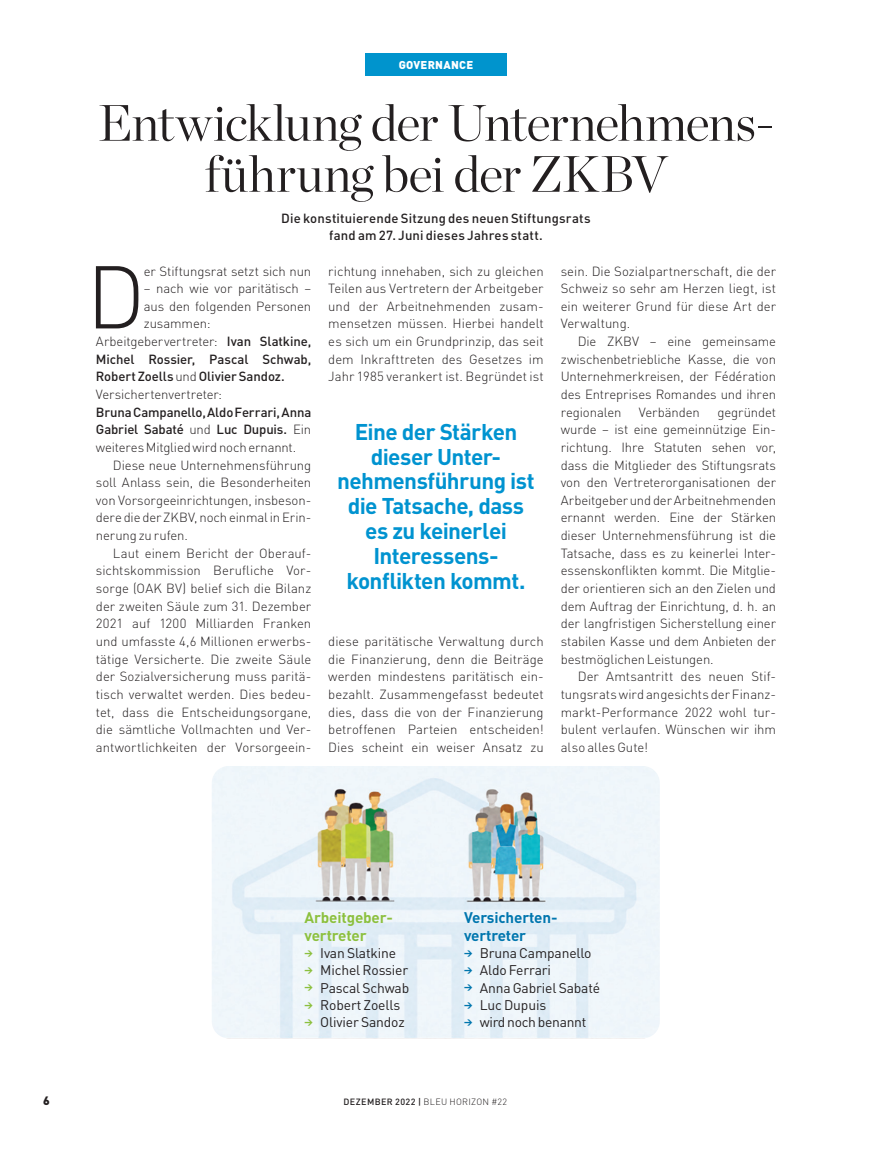
<style>
.page{position:relative;width:872px;height:1149px;background:#fff}
.page>*{position:absolute;margin:0;border:0;box-sizing:border-box;transform-origin:0 0}
.TXT_courant_lettrine{font:300 87.45px "DIN";color:#231f20}
.TITRE_NIVEAU_2{font:300 51px/51px "Chronicle Display";letter-spacing:-.025em;color:#231f20;text-align:center}
.Exergue_DIN_Bold_Ble{font:700 22.5px/24.8px "DIN";letter-spacing:-.03em;color:#0093d0;text-align:center}
.TXT_courant{font:700 15.3px/18px "DIN";letter-spacing:-.01em;color:#0076ae}
.TXT_courant-2{font:700 15.3px/18px "DIN";letter-spacing:-.01em;color:#8cc03e}
.TXT_courant-3{font:13.8px "DIN";letter-spacing:-.01em;color:#231f20}
.TXT_courant_DEUTSCH{font:300 13.2px/17.7px "DIN";color:#231f20;text-align:justify}
.TXT_courant_sans_ret{font:500 13.2px/17.7px "DIN";letter-spacing:-.01em;color:#231f20;text-align:justify}
.TXT_courant_lettrine-2{font:300 13.2px/17.7px "DIN";letter-spacing:-.01em;color:#231f20;text-align:justify}
.Chapeau___Intro_DEUT{font:500 13.2px/17.7px "DIN";letter-spacing:.01em;color:#231f20;text-align:center}
.TXT_courant_sans_ret-2{font:300 13.2px "DIN";letter-spacing:-.01em;color:#231f20}
.t1{font:900 12px "DIN";color:#231f20}
.t2{font:900 11.25px "DIN";letter-spacing:.02em;color:#fff}
.t3{font:300 9px "DIN";letter-spacing:.03em;color:#231f20}
.s1{font-weight:300}
.s2{font-weight:500}
</style>
<div class="page">
<div style="left:365px;top:53px;width:142px;height:23px;background:#0094cd"></div>
<img style="left:212px;top:766px;width:448px;height:271px">
<p class="t2" style="left:399px;top:58px;width:76px">GOVERNANCE</p>
<p class="TITRE_NIVEAU_2" style="left:98px;top:93px;width:677px">Entwicklung der Unternehmens&shy;führung bei der ZKBV</p>
<p class="Chapeau___Intro_DEUT" style="left:281px;top:208px;width:311px">Die konstituierende Sitzung des neuen Stiftungsrats fand am 27. Juni dieses Jahres statt.</p>
<p class="TXT_courant_lettrine" style="left:86px;top:243px;width:61px">D</p>
<p class="TXT_courant_lettrine-2" style="left:144px;top:262px;width:169px">er Stiftungsrat setzt sich nun</p>
<p class="TXT_courant_lettrine-2" style="left:144px;top:279px;width:169px">– nach wie vor paritätisch – aus den folgenden Personen zusammen:</p>
<p class="TXT_courant_sans_ret" style="left:96px;top:332px;width:217px"><span class="s1">Arbeitgebervertreter:</span> Ivan Slatkine, Michel Rossier, Pascal Schwab, Robert Zoells <span class="s1">und</span> Olivier Sandoz.</p>
<p class="TXT_courant_sans_ret-2" style="left:96px;top:386px;width:128px">Versichertenvertreter:</p>
<p class="TXT_courant_sans_ret" style="left:96px;top:402px;width:217px">Bruna Campanello, Aldo Ferrari, Anna Gabriel Sabaté <span class="s1">und</span> Luc Dupuis. <span class="s1">Ein weiteres Mitglied wird noch ernannt.</span></p>
<p class="TXT_courant_DEUTSCH" style="left:96px;top:455px;width:217px;text-indent:17px">Diese neue Unternehmensführung soll Anlass sein, die Besonderheiten von Vorsorgeeinrichtungen, insbeson&shy;dere die der ZKBV, noch einmal in Erin&shy;nerung zu rufen.</p>
<p class="TXT_courant_DEUTSCH" style="left:96px;top:544px;width:217px;text-indent:17px">Laut einem Bericht der Oberauf&shy;sichtskommission Berufliche Vor&shy;sorge (OAK BV) belief sich die Bilanz der zweiten Säule zum 31. Dezember 2021 auf 1200 Milliarden Franken und umfasste 4,6 Millionen erwerbs&shy;tätige Versicherte. Die zweite Säule der Sozialversicherung muss paritä&shy;tisch verwaltet werden. Dies bedeu&shy;tet, dass die Entscheidungsorgane, die sämtliche Vollmachten und Ver&shy;antwortlichkeiten der Vorsorgeein-</p>
<p class="TXT_courant_DEUTSCH" style="left:328px;top:262px;width:217px">richtung innehaben, sich zu gleichen Teilen aus Vertretern der Arbeitgeber und der Arbeitnehmenden zusam&shy;mensetzen müssen. Hierbei handelt es sich um ein Grundprinzip, das seit dem Inkrafttreten des Gesetzes im Jahr 1985 verankert ist. Begründet ist</p>
<p class="Exergue_DIN_Bold_Ble" style="left:337px;top:418px;width:199px">Eine der Stärken dieser Unter&shy;nehmensführung ist die Tatsache, dass es zu keinerlei<br>Interessens&shy;konflikten kommt.</p>
<p class="TXT_courant_DEUTSCH" style="left:328px;top:632px;width:217px">diese paritätische Verwaltung durch die Finanzierung, denn die Beiträge werden mindestens paritätisch ein&shy;bezahlt. Zusammengefasst bedeutet dies, dass die von der Finanzierung betroffenen Parteien entscheiden!<br>Dies scheint ein weiser Ansatz zu</p>
<p class="TXT_courant_DEUTSCH" style="left:560px;top:262px;width:217px">sein. Die Sozialpartnerschaft, die der Schweiz so sehr am Herzen liegt, ist ein weiterer Grund für diese Art der Verwaltung.</p>
<p class="TXT_courant_DEUTSCH" style="left:560px;top:332px;width:217px;text-indent:17px">Die ZKBV – eine gemeinsame zwischenbetriebliche Kasse, die von Unternehmerkreisen, der Fédération des Entreprises Romandes und ihren regionalen</p>
<p class="TXT_courant_DEUTSCH" style="left:560px;top:403px;width:217px;text-indent:157px">gegründet wurde – ist eine gemeinnützige Ein&shy;richtung. Ihre Statuten sehen vor, dass die Mitglieder des Stiftungsrats von den Vertreterorganisationen der Arbeitgeber und der Arbeitnehmenden ernannt werden. Eine der Stärken dieser Unternehmensführung ist die Tatsache, dass es zu keinerlei Inter&shy;essenskonflikten kommt. Die Mitglie&shy;der orientieren sich an den Zielen und dem Auftrag der Einrichtung, d. h. an der langfristigen Sicherstellung einer stabilen Kasse und dem Anbieten der bestmöglichen Leistungen.</p>
<p class="TXT_courant_DEUTSCH" style="left:560px;top:667px;width:217px;text-indent:17px">Der Amtsantritt des neuen Stif&shy;tungsrats wird angesichts der Finanz&shy;markt-Performance 2022 wohl tur&shy;bulent verlaufen. Wünschen wir ihm also alles Gute!</p>
<p class="TXT_courant_DEUTSCH" style="left:639px;top:403px;width:63px">Verbänden</p>
<p class="TXT_courant-2" style="left:304px;top:907px;width:90px">Arbeitgeber&shy;vertreter</p>
<p class="TXT_courant-3" style="left:304px;top:944px;width:93px"><sup>&gt;</sup> Ivan Slatkine</p>
<p class="TXT_courant-3" style="left:304px;top:961px;width:105px"><sup>&gt;</sup> Michel Rossier</p>
<p class="TXT_courant-3" style="left:304px;top:978px;width:106px"><sup>&gt;</sup> Pascal Schwab</p>
<p class="TXT_courant-3" style="left:304px;top:995px;width:97px"><sup>&gt;</sup> Robert Zoells</p>
<p class="TXT_courant-3" style="left:304px;top:1013px;width:102px"><sup>&gt;</sup> Olivier Sandoz</p>
<p class="TXT_courant" style="left:464px;top:907px;width:95px">Versicherten&shy;vertreter</p>
<p class="TXT_courant-3" style="left:464px;top:944px;width:129px"><sup>&gt;</sup> Bruna Campanello</p>
<p class="TXT_courant-3" style="left:464px;top:961px;width:88px"><sup>&gt;</sup> Aldo Ferrari</p>
<p class="TXT_courant-3" style="left:464px;top:978px;width:138px"><sup>&gt;</sup> Anna Gabriel Sabaté</p>
<p class="TXT_courant-3" style="left:464px;top:995px;width:84px"><sup>&gt;</sup> Luc Dupuis</p>
<p class="TXT_courant-3" style="left:464px;top:1013px;width:124px"><sup>&gt;</sup> wird noch benannt</p>
<p class="t1" style="left:43px;top:1091px;width:8px">6</p>
<p class="t3" style="left:343px;top:1095px;width:165px"><span class="s2">DEZEMBER 2022 |</span> BLEU HORIZON #22</p>
</div>
